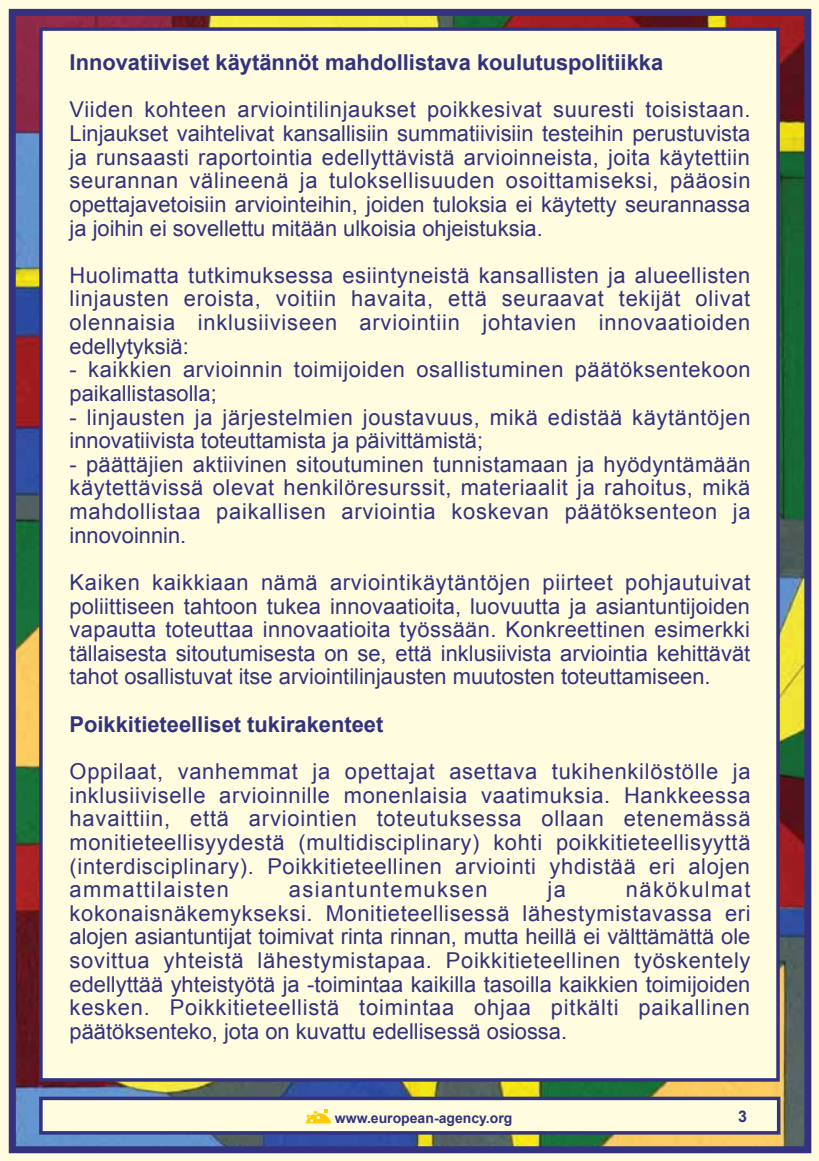
<style>
.page{position:relative;width:819px;height:1161px;background:#fff}
.page>*{position:absolute;margin:0;border:0;box-sizing:border-box;transform-origin:0 0}
.t1{font:21.88px/23.6px "Arial";letter-spacing:.03em;color:#32327f;text-align:justify}
.t2{font:700 21.88px "Arial";color:#32327f}
.t3{font:21.88px "Arial";letter-spacing:.065em;color:#32327f}
.t4{font:700 16.1px "Arial";color:#32327f}
.t5{font:700 14px "Arial";color:#32327f}
</style>
<div class="page">
<img style="left:17px;top:17px;width:786px;height:1128px">
<div style="left:0;top:0;width:819px;height:12px;background:#fffcdf"></div>
<div style="left:807px;top:0;width:12px;height:1161px;background:#fffcdf"></div>
<div style="left:0;top:1150px;width:819px;height:11px;background:#fffcdf"></div>
<div style="left:0;top:0;width:12px;height:1161px;background:#fffcdf"></div>
<div style="left:9px;top:9px;width:802px;height:1144px;border:7px solid #32327f"></div>
<div style="left:39px;top:27px;width:740px;height:1054px;background:#fffcdf;border:4px solid #32327f"></div>
<div style="left:39px;top:1096px;width:741px;height:38px;background:#fffcdf;border:4px solid #32327f"></div>
<svg style="left:306px;top:1110px;width:25px;height:13px"></svg>
<p class="t2" style="left:70px;top:48px;width:595px">Innovatiiviset käytännöt mahdollistava koulutuspolitiikka</p>
<p class="t1" style="left:70px;top:98px;width:682px">Viiden kohteen arviointilinjaukset poikkesivat suuresti toisistaan.<br>Linjaukset vaihtelivat kansallisiin summatiivisiin testeihin perustuvista ja runsaasti raportointia edellyttävistä arvioinneista, joita käytettiin seurannan välineenä ja tuloksellisuuden osoittamiseksi, pääosin opettajavetoisiin arviointeihin, joiden tuloksia ei käytetty seurannassa ja joihin ei sovellettu mitään ulkoisia ohjeistuksia.</p>
<p class="t1" style="left:70px;top:263px;width:682px">Huolimatta tutkimuksessa esiintyneistä kansallisten ja alueellisten linjausten eroista, voitiin havaita, että seuraavat tekijät olivat olennaisia inklusiiviseen arviointiin johtavien innovaatioiden edellytyksiä:</p>
<p class="t1" style="left:70px;top:358px;width:682px">- kaikkien arvioinnin toimijoiden osallistuminen päätöksentekoon paikallistasolla;</p>
<p class="t1" style="left:70px;top:405px;width:682px">- linjausten ja järjestelmien joustavuus, mikä edistää käytäntöjen innovatiivista toteuttamista ja päivittämistä;</p>
<p class="t1" style="left:70px;top:452px;width:682px">- päättäjien aktiivinen sitoutuminen tunnistamaan ja hyödyntämään käytettävissä olevat henkilöresurssit, materiaalit ja rahoitus, mikä mahdollistaa paikallisen arviointia koskevan päätöksenteon ja innovoinnin.</p>
<p class="t1" style="left:70px;top:571px;width:682px">Kaiken kaikkiaan nämä arviointikäytäntöjen piirteet pohjautuivat poliittiseen tahtoon tukea innovaatioita, luovuutta ja asiantuntijoiden vapautta toteuttaa innovaatioita työssään. Konkreettinen esimerkki tällaisesta sitoutumisesta on se, että inklusiivista arviointia kehittävät tahot osallistuvat itse arviointilinjausten muutosten toteuttamiseen.</p>
<p class="t2" style="left:70px;top:710px;width:315px">Poikkitieteelliset tukirakenteet</p>
<p class="t1" style="left:70px;top:760px;width:682px">Oppilaat, vanhemmat ja opettajat asettava tukihenkilöstölle ja inklusiiviselle arvioinnille monenlaisia vaatimuksia. Hankkeessa havaittiin, että arviointien toteutuksessa ollaan etenemässä monitieteellisyydestä (multidisciplinary) kohti poikkitieteellisyyttä (interdisciplinary). Poikkitieteellinen arviointi yhdistää eri alojen ammattilaisten</p>
<p class="t1" style="left:70px;top:878px;width:682px;text-indent:556px">näkökulmat kokonaisnäkemykseksi. Monitieteellisessä lähestymistavassa eri alojen asiantuntijat toimivat rinta rinnan, mutta heillä ei välttämättä ole sovittua yhteistä lähestymistapaa. Poikkitieteellinen työskentely edellyttää yhteistyötä ja -toimintaa kaikilla tasoilla kaikkien toimijoiden kesken. Poikkitieteellistä toimintaa ohjaa pitkälti paikallinen päätöksenteko, jota on kuvattu edellisessä osiossa.</p>
<p class="t3" style="left:289px;top:875px;width:200px">asiantuntemuksen</p>
<p class="t1" style="left:547px;top:878px;width:20px">ja</p>
<p class="t5" style="left:335px;top:1109px;width:179px">www.european-agency.org</p>
<p class="t4" style="left:738px;top:1106px;width:10px">3</p>
</div>
